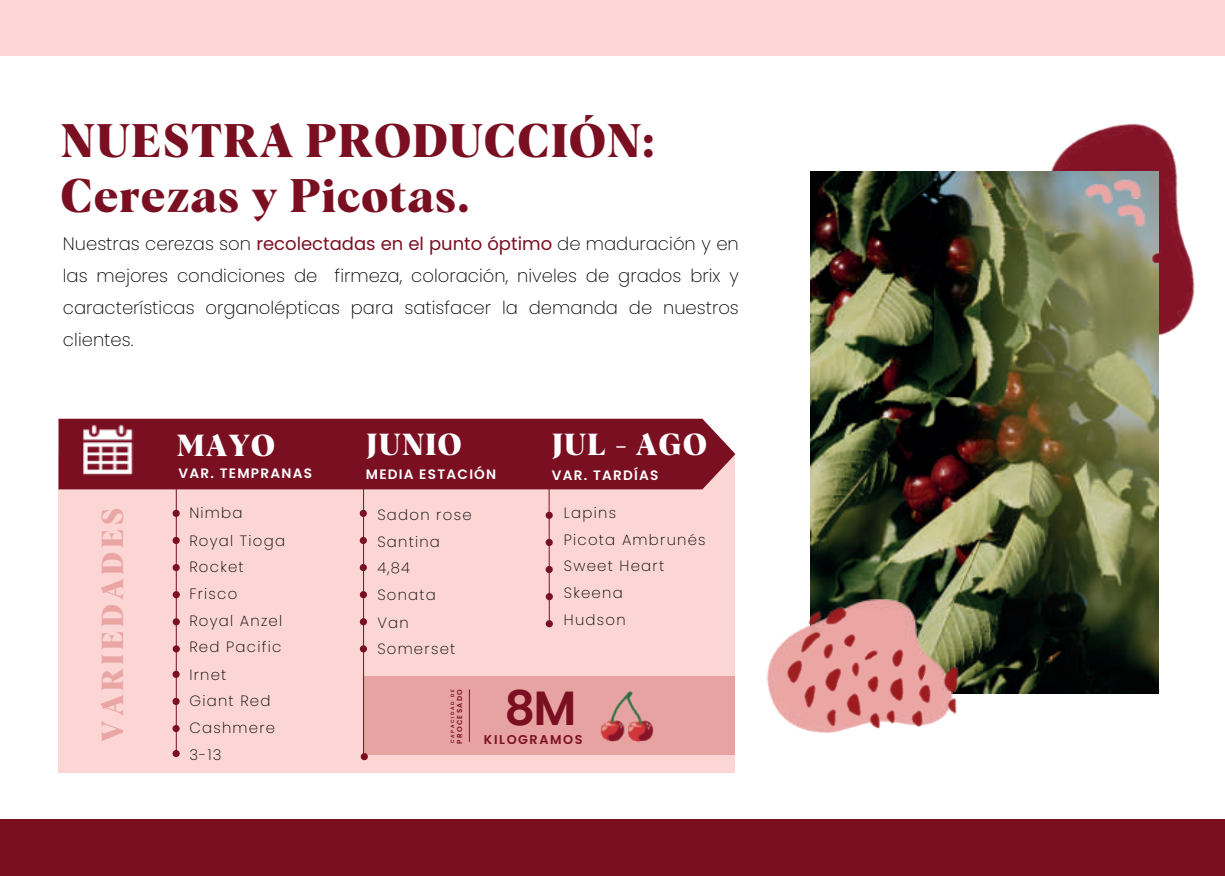
<style>
.page{position:relative;width:1225px;height:876px;background:#fff}
.page>*{position:absolute;margin:0;border:0;box-sizing:border-box;transform-origin:0 0}
.t1{font:600 47.8px "Poppins";color:#7b0f22}
.t2{font:700 46px/55.2px "Albra";letter-spacing:.025em;color:#7b0f22}
.t3{font:700 29.8px "Albra";letter-spacing:.04em;color:#fff}
.t4{font:700 29.8px "Albra";letter-spacing:.125em;color:#eaa6a5}
.t5{font:200 18px/32px "Poppins";color:#000001;text-align:justify}
.t6{font:200 14.8px/27px "Poppins";letter-spacing:.085em;color:#000001}
.t7{font:600 13.6px "Poppins";letter-spacing:.09em;color:#fff}
.t8{font:600 12.8px "Poppins";letter-spacing:.125em;color:#7b0f22}
.t9{font:600 7.2px "Poppins";letter-spacing:.185em;color:#7b0f22}
.t10{font:600 4.8px "Poppins";letter-spacing:.325em;color:#7b0f22}
.s1{font-weight:400;color:#7b0f22}
</style>
<div class="page">
<img style="left:968px;top:147px;width:227px;height:261px">
<img style="left:1068px;top:123px;width:102px;height:24px">
<img style="left:810px;top:172px;width:348px;height:521px">
<div style="left:58px;top:454px;width:677px;height:319px;background:#fbd6d4"></div>
<img style="left:1076px;top:145px;width:84px;height:118px">
<img style="left:767px;top:582px;width:231px;height:151px">
<div style="left:58px;top:419px;width:677px;height:70px;background:#7b0f22"></div>
<img style="left:74px;top:418px;width:67px;height:65px">
<hr style="left:176px;top:459px;width:1px;height:296px;background:#7b0f22">
<hr style="left:549px;top:459px;width:1px;height:168px;background:#7b0f22">
<div style="left:173px;top:510px;width:7px;height:7px;border:1px solid #7b0f22;border-radius:50%"></div>
<div style="left:173px;top:537px;width:7px;height:7px;border:1px solid #7b0f22;border-radius:50%"></div>
<div style="left:173px;top:564px;width:7px;height:7px;border:1px solid #7b0f22;border-radius:50%"></div>
<div style="left:173px;top:591px;width:7px;height:7px;border:1px solid #7b0f22;border-radius:50%"></div>
<div style="left:173px;top:618px;width:7px;height:7px;border:1px solid #7b0f22;border-radius:50%"></div>
<div style="left:173px;top:645px;width:7px;height:7px;border:1px solid #7b0f22;border-radius:50%"></div>
<div style="left:172px;top:671px;width:8px;height:7px;border:1px solid #7b0f22;border-radius:50%"></div>
<div style="left:172px;top:698px;width:8px;height:7px;border:1px solid #7b0f22;border-radius:50%"></div>
<div style="left:172px;top:725px;width:8px;height:7px;border:1px solid #7b0f22;border-radius:50%"></div>
<div style="left:173px;top:750px;width:7px;height:7px;border:1px solid #7b0f22;border-radius:50%"></div>
<div style="left:360px;top:510px;width:7px;height:7px;border:1px solid #7b0f22;border-radius:50%"></div>
<div style="left:360px;top:537px;width:7px;height:7px;border:1px solid #7b0f22;border-radius:50%"></div>
<div style="left:360px;top:564px;width:7px;height:7px;border:1px solid #7b0f22;border-radius:50%"></div>
<div style="left:360px;top:591px;width:7px;height:7px;border:1px solid #7b0f22;border-radius:50%"></div>
<div style="left:360px;top:618px;width:7px;height:7px;border:1px solid #7b0f22;border-radius:50%"></div>
<div style="left:360px;top:645px;width:7px;height:7px;border:1px solid #7b0f22;border-radius:50%"></div>
<div style="left:545px;top:512px;width:8px;height:7px;border:1px solid #7b0f22;border-radius:50%"></div>
<div style="left:545px;top:539px;width:8px;height:7px;border:1px solid #7b0f22;border-radius:50%"></div>
<div style="left:545px;top:566px;width:8px;height:7px;border:1px solid #7b0f22;border-radius:50%"></div>
<div style="left:546px;top:593px;width:7px;height:7px;border:1px solid #7b0f22;border-radius:50%"></div>
<div style="left:546px;top:620px;width:7px;height:7px;border:1px solid #7b0f22;border-radius:50%"></div>
<div style="left:364px;top:676px;width:371px;height:79px;background:#e7a3a2"></div>
<hr style="left:363px;top:460px;width:1px;height:296px;background:#7b0f22">
<svg style="left:361px;top:754px;width:6px;height:6px"></svg>
<div style="left:361px;top:753px;width:7px;height:7px;border:1px solid #7b0f22;border-radius:50%"></div>
<img style="left:600px;top:691px;width:54px;height:51px">
<div style="left:0;top:819px;width:1225px;height:57px;background:#7b0f22"></div>
<div style="left:0;top:0;width:1225px;height:56px;background:#fbd6d4"></div>
<hr style="left:469px;top:689px;width:1px;height:53px;background:#7b0f22">
<h2 class="t2" style="left:61px;top:111px;width:595px">NUESTRA PRODUCCIÓN:<br>Cerezas y Picotas.</h2>
<p class="t5" style="left:63px;top:228px;width:677px">Nuestras cerezas son <span class="s1">recolectadas en el punto óptimo</span> de maduración y en las mejores condiciones de firmeza, coloración, niveles de grados brix y características organolépticas para satisfacer la demanda de nuestros clientes.</p>
<h3 class="t3" style="left:177px;top:423px;width:100px">MAYO</h3>
<h3 class="t3" style="left:367px;top:423px;width:96px">JUNIO</h3>
<h3 class="t3" style="left:552px;top:423px;width:156px">JUL - AGO</h3>
<h3 class="t4" style="left:91px;top:741px;width:235px;rotate:-90deg">VARIEDADES</h3>
<p class="t7" style="left:179px;top:465px;width:135px">VAR. TEMPRANAS</p>
<p class="t7" style="left:366px;top:466px;width:132px">MEDIA ESTACIÓN</p>
<p class="t7" style="left:552px;top:467px;width:108px">VAR. TARDÍAS</p>
<p class="t6" style="left:189px;top:500px;width:97px">Nimba<br>Royal Tioga<br>Rocket<br>Frisco<br>Royal Anzel</p>
<p class="t6" style="left:189px;top:634px;width:94px">Red Pacific<br>Irnet<br>Giant Red<br>Cashmere<br>3-13</p>
<p class="t6" style="left:377px;top:501px;width:96px">Sadon rose<br>Santina<br>4,84<br>Sonata<br>Van<br>Somerset</p>
<p class="t6" style="left:564px;top:499px;width:143px">Lapins<br>Picota Ambrunés<br>Sweet Heart<br>Skeena<br>Hudson</p>
<p class="t9" style="left:455px;top:744px;width:56px;rotate:-90deg">PROCESADO</p>
<p class="t10" style="left:450px;top:743px;width:55px;rotate:-90deg">CAPACIDAD DE</p>
<h1 class="t1" style="left:504px;top:681px;width:74px">8M</h1>
<p class="t8" style="left:484px;top:732px;width:100px">KILOGRAMOS</p>
</div>
